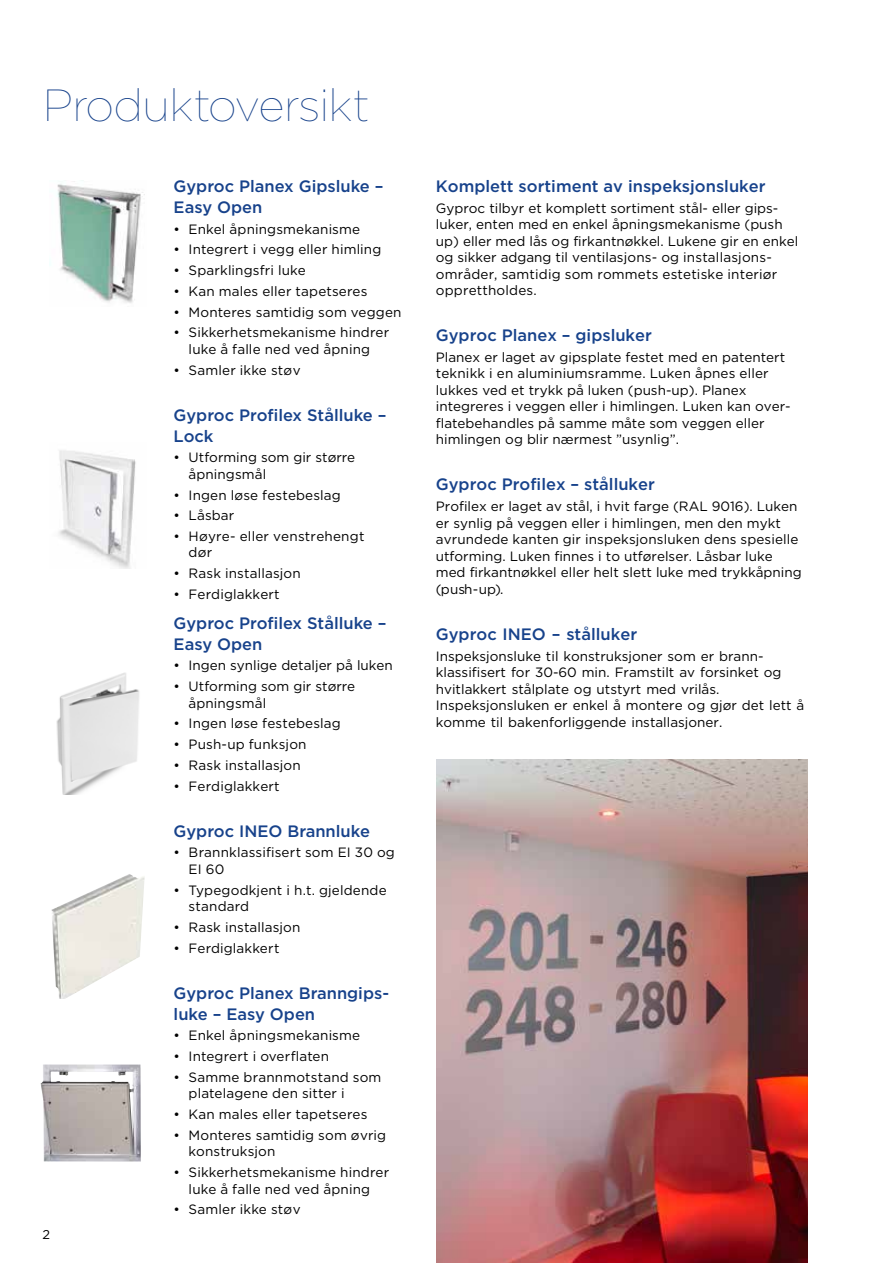
<style>
.page{position:relative;width:893px;height:1263px;background:#fff}
.page>*{position:absolute;margin:0;border:0;box-sizing:border-box;transform-origin:0 0}
.t1{font:100 45px "Gotham";letter-spacing:-.015em;color:#17428b}
.t2{font:500 16.5px/21px "Gotham";color:#17428b}
.t3{font:13.5px/16.5px "Gotham";color:#000}
.t4{font:12.75px "Gotham";color:#000}
</style>
<div class="page">
<img style="left:436px;top:759px;width:371px;height:504px">
<img style="left:49px;top:180px;width:96px;height:123px">
<img style="left:58px;top:450px;width:78px;height:118px">
<img style="left:56px;top:672px;width:83px;height:122px">
<svg style="left:51px;top:874px;width:94px;height:125px;fill:#eeebe3"></svg>
<img style="left:98px;top:874px;width:31px;height:14px">
<img style="left:40px;top:1064px;width:101px;height:97px">
<h1 class="t1" style="left:43px;top:77px;width:328px">Produktoversikt</h1>
<p class="t4" style="left:43px;top:1226px;width:9px">2</p>
<p class="t2" style="left:174px;top:175px;width:211px">Gyproc Planex Gipsluke –<br>Easy Open</p>
<p class="t3" style="left:174px;top:220px;width:188px">• Enkel åpningsmekanisme</p>
<p class="t3" style="left:174px;top:241px;width:209px">• Integrert i vegg eller himling</p>
<p class="t3" style="left:174px;top:262px;width:134px">• Sparklingsfri luke</p>
<p class="t3" style="left:174px;top:282px;width:195px">• Kan males eller tapetseres</p>
<p class="t3" style="left:174px;top:303px;width:229px">• Monteres samtidig som veggen</p>
<p class="t3" style="left:174px;top:324px;width:217px;text-align:center">• Sikkerhetsmekanisme hindrer luke å falle ned ved åpning</p>
<p class="t3" style="left:174px;top:361px;width:129px">• Samler ikke støv</p>
<p class="t2" style="left:174px;top:404px;width:214px">Gyproc Profilex Stålluke –<br>Lock</p>
<p class="t3" style="left:189px;top:449px;width:168px;text-indent:-15px">• Utforming som gir større åpningsmål</p>
<p class="t3" style="left:174px;top:486px;width:169px">• Ingen løse festebeslag</p>
<p class="t3" style="left:174px;top:507px;width:62px">• Låsbar</p>
<p class="t3" style="left:189px;top:528px;width:177px;text-indent:-15px">• Høyre- eller venstrehengt dør</p>
<p class="t3" style="left:174px;top:565px;width:129px">• Rask installasjon</p>
<p class="t3" style="left:174px;top:585px;width:107px">• Ferdiglakkert</p>
<p class="t2" style="left:174px;top:612px;width:214px">Gyproc Profilex Stålluke –<br>Easy Open</p>
<p class="t3" style="left:174px;top:657px;width:221px">• Ingen synlige detaljer på luken</p>
<p class="t3" style="left:189px;top:678px;width:168px;text-indent:-15px">• Utforming som gir større åpningsmål</p>
<p class="t3" style="left:174px;top:715px;width:169px">• Ingen løse festebeslag</p>
<p class="t3" style="left:174px;top:736px;width:134px">• Push-up funksjon</p>
<p class="t3" style="left:174px;top:757px;width:129px">• Rask installasjon</p>
<p class="t3" style="left:174px;top:777px;width:107px">• Ferdiglakkert</p>
<p class="t2" style="left:174px;top:820px;width:198px">Gyproc INEO Brannluke</p>
<p class="t3" style="left:189px;top:844px;width:208px;text-indent:-15px">• Brannklassifisert som EI 30 og<br>EI 60</p>
<p class="t3" style="left:189px;top:881px;width:200px;text-indent:-15px">• Typegodkjent i h.t. gjeldende standard</p>
<p class="t3" style="left:174px;top:919px;width:128px">• Rask installasjon</p>
<p class="t3" style="left:174px;top:939px;width:107px">• Ferdiglakkert</p>
<p class="t2" style="left:174px;top:982px;width:217px">Gyproc Planex Branngips&shy;luke – Easy Open</p>
<p class="t3" style="left:174px;top:1027px;width:188px">• Enkel åpningsmekanisme</p>
<p class="t3" style="left:174px;top:1048px;width:157px">• Integrert i overflaten</p>
<p class="t3" style="left:189px;top:1069px;width:194px;text-indent:-15px">• Samme brannmotstand som platelagene den sitter i</p>
<p class="t3" style="left:174px;top:1106px;width:195px">• Kan males eller tapetseres</p>
<p class="t3" style="left:189px;top:1127px;width:199px;text-indent:-15px">• Monteres samtidig som øvrig konstruksjon</p>
<p class="t3" style="left:174px;top:1164px;width:217px;text-align:center">• Sikkerhetsmekanisme hindrer luke å falle ned ved åpning</p>
<p class="t3" style="left:174px;top:1201px;width:129px">• Samler ikke støv</p>
<p class="t2" style="left:436px;top:175px;width:331px">Komplett sortiment av inspeksjonsluker</p>
<p class="t3" style="left:436px;top:199px;width:364px">Gyproc tilbyr et komplett sortiment stål- eller gips&shy;luker, enten med en enkel åpningsmekanisme (push up) eller med lås og firkantnøkkel. Lukene gir en enkel og sikker adgang til ventilasjons- og installasjons&shy;områder, samtidig som rommets estetiske interiør opprettholdes.</p>
<p class="t2" style="left:436px;top:324px;width:218px">Gyproc Planex – gipsluker</p>
<p class="t3" style="left:436px;top:348px;width:356px">Planex er laget av gipsplate festet med en patentert teknikk i en aluminiumsramme. Luken åpnes eller lukkes ved et trykk på luken (push-up). Planex integreres i veggen eller i himlingen. Luken kan over&shy;flatebehandles på samme måte som veggen eller himlingen og blir nærmest ”usynlig”.</p>
<p class="t2" style="left:436px;top:474px;width:221px">Gyproc Profilex – stålluker</p>
<p class="t3" style="left:436px;top:498px;width:367px">Profilex er laget av stål, i hvit farge (RAL 9016). Luken er synlig på veggen eller i himlingen, men den mykt avrundede kanten gir inspeksjonsluken dens spesielle utforming. Luken finnes i to utførelser. Låsbar luke med firkantnøkkel eller helt slett luke med trykkåpning (push-up).</p>
<p class="t2" style="left:436px;top:624px;width:203px">Gyproc INEO – stålluker</p>
<p class="t3" style="left:436px;top:647px;width:370px">Inspeksjonsluke til konstruksjoner som er brann&shy;klassifisert for 30-60 min. Framstilt av forsinket og hvitlakkert stålplate og utstyrt med vrilås.<br>Inspeksjonsluken er enkel å montere og gjør det lett å komme til bakenforliggende installasjoner.</p>
</div>
